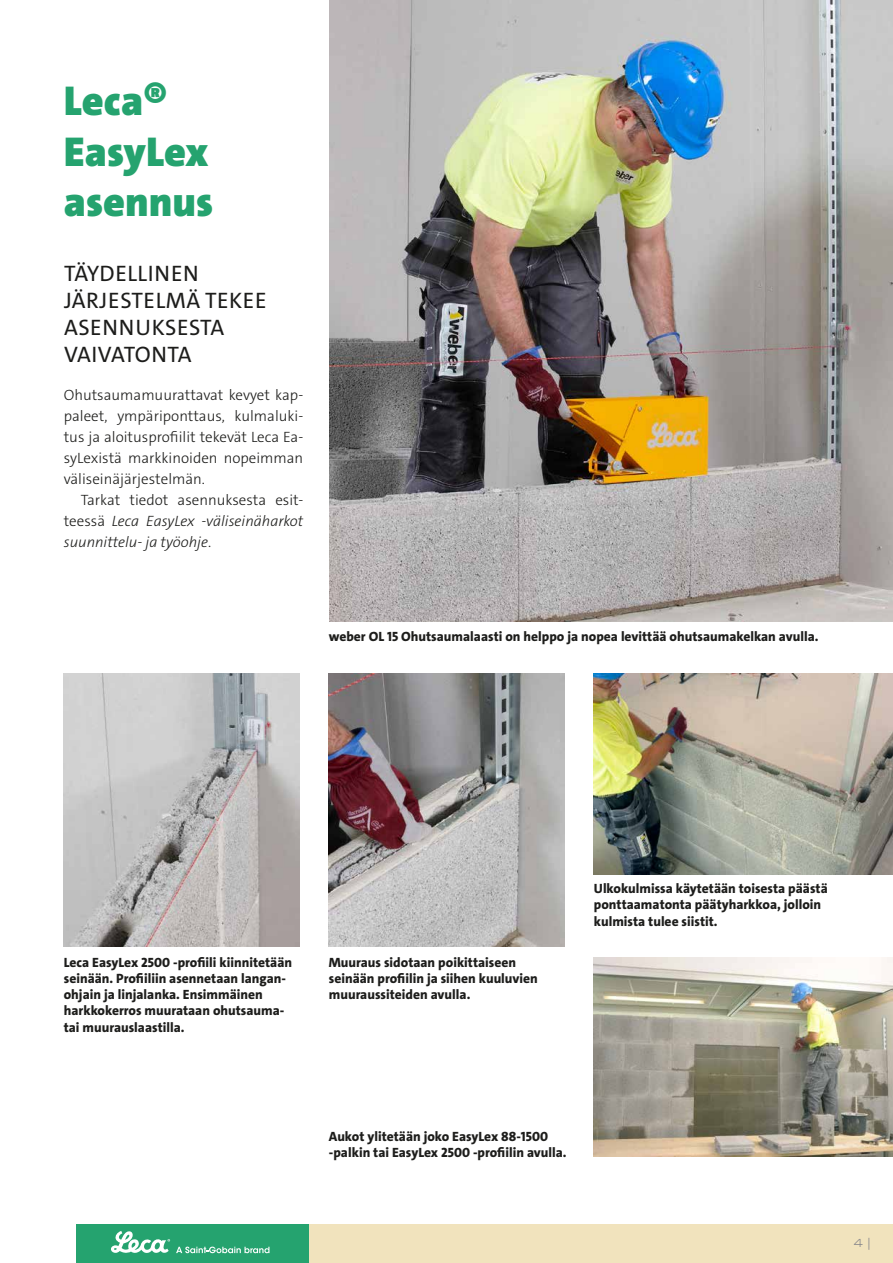
<style>
.page{position:relative;width:893px;height:1263px;background:#fff}
.page>*{position:absolute;margin:0;border:0;box-sizing:border-box;transform-origin:0 0}
.H1_black{font:900 42px/50.4px "The Sans C4 s";color:#25a36f}
.t1{font:22.5px/27px "The Sans C4 s";letter-spacing:.025em;color:#1d1d1b}
.p10{font:300 15px/21px "The Sans C4 s";color:#1d1d1b;text-align:justify}
.p_10_sis{font:italic 300 15px/21px "The Sans C4 s";color:#1d1d1b;text-align:justify}
.p_9_kuvatxt{font:800 13.5px/16.2px "The Sans C4 s";color:#1d1d1b}
.t2{font:12px "Syncopate";color:#828289}
.s1{font-style:normal}
</style>
<div class="page">
<div style="left:309px;top:1224px;width:584px;height:39px;background:#f1e3bd"></div>
<div style="left:77px;top:1224px;width:232px;height:39px;background:#25a36f"></div>
<svg style="left:176px;top:1246px;width:93px;height:7px"></svg>
<svg style="left:111px;top:1231px;width:59px;height:22px"></svg>
<img style="left:330px;top:0;width:563px;height:621px">
<img style="left:329px;top:673px;width:235px;height:273px">
<img style="left:64px;top:673px;width:235px;height:273px">
<img style="left:594px;top:673px;width:299px;height:201px">
<img style="left:594px;top:958px;width:299px;height:199px">
<p class="H1_black" style="left:64px;top:76px;width:151px">Leca®<br>EasyLex asennus</p>
<h4 class="t1" style="left:64px;top:260px;width:204px">TÄYDELLINEN<br>JÄRJESTELMÄ TEKEE<br>ASENNUKSESTA<br>VAIVATONTA</h4>
<p class="p10" style="left:64px;top:385px;width:241px">Ohutsaumamuurattavat kevyet kap&shy;paleet, ympäriponttaus, kulmaluki&shy;tus ja aloitusprofiilit tekevät Leca Ea&shy;syLexistä markkinoiden nopeimman väliseinäjärjestelmän.</p>
<p class="p_10_sis" style="left:64px;top:490px;width:241px;text-indent:17px"><span class="s1">Tarkat tiedot asennuksesta esit&shy;teessä</span> Leca EasyLex -väliseinäharkot suunnittelu- ja työohje<span class="s1">.</span></p>
<p class="p_9_kuvatxt" style="left:329px;top:628px;width:491px">weber OL 15 Ohutsaumalaasti on helppo ja nopea levittää ohutsaumakelkan avulla.</p>
<p class="p_9_kuvatxt" style="left:64px;top:954px;width:230px">Leca EasyLex 2500 -profiili kiinnitetään seinään. Profiiliin asennetaan langan&shy;ohjain ja linjalanka. Ensimmäinen harkkokerros muurataan ohutsauma&shy;tai muurauslaastilla.</p>
<p class="p_9_kuvatxt" style="left:329px;top:954px;width:211px">Muuraus sidotaan poikittaiseen seinään profiilin ja siihen kuuluvien muuraussiteiden avulla.</p>
<p class="p_9_kuvatxt" style="left:594px;top:880px;width:235px">Ulkokulmissa käytetään toisesta päästä ponttaamatonta päätyharkkoa, jolloin kulmista tulee siistit.</p>
<p class="p_9_kuvatxt" style="left:329px;top:1128px;width:239px">Aukot ylitetään joko EasyLex 88-1500 -palkin tai EasyLex 2500 -profiilin avulla.</p>
<p class="t2" style="left:854px;top:1236px;width:18px">4 |</p>
</div>
